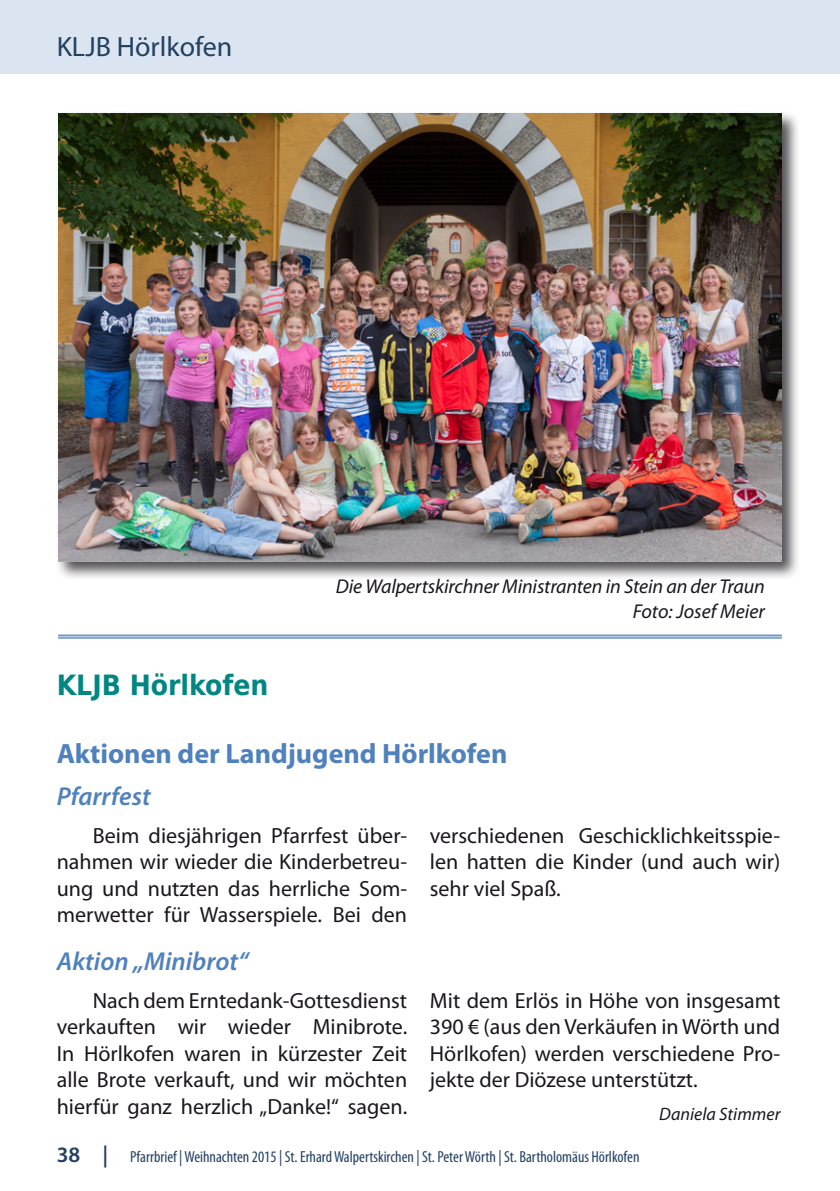
<style>
.page{position:relative;width:840px;height:1191px;background:#fff}
.page>*{position:absolute;margin:0;border:0;box-sizing:border-box;transform-origin:0 0}
.t1{font:700 28px "Myriad Pro";color:#4f81bd}
.t2{font:28px "Myriad Pro";color:#244061}
.t3{font:700 28px "DejaVu Sans Condensed";color:#008781}
.t4{font:italic 600 26px "Myriad Pro";color:#4f81bd}
.t5{font:22px/26.4px "Myriad Pro";color:#1a171c;text-align:justify}
.t6{font:italic 20px/24px "Myriad Pro";letter-spacing:-.01em;color:#1a171c;text-align:right}
.t7{font:italic 18px "Myriad Pro";color:#1a171c}
.t8{font:condensed 16px "Myriad Pro";color:#244061}
.s1{font-weight:600;font-stretch:normal;font-size:22px}
</style>
<div class="page">
<div style="left:0;top:0;width:839px;height:74px;background:#dbe5f1"></div>
<div style="left:55px;top:110px;width:745px;height:470px;background:#1a171c;opacity:.75"></div>
<img style="left:58px;top:113px;width:723px;height:448px">
<hr style="left:58px;top:634px;width:723px;height:4px;background:#b9cde5">
<hr style="left:58px;top:634px;width:723px;height:2px;background:#6b96ca">
<hr style="left:58px;top:637px;width:723px;height:1px;background:#6b96ca">
<p class="t2" style="left:57px;top:30px;width:177px">KLJB Hörlkofen</p>
<p class="t3" style="left:57px;top:662px;width:213px">KLJB Hörlkofen</p>
<p class="t6" style="left:336px;top:574px;width:430px">Die Walpertskirchner Ministranten in Stein an der Traun<br>Foto: Josef Meier</p>
<p class="t1" style="left:57px;top:735px;width:452px">Aktionen der Landjugend Hörlkofen</p>
<p class="t4" style="left:57px;top:780px;width:95px">Pfarrfest</p>
<p class="t5" style="left:57px;top:822px;width:352px;text-indent:36px">Beim diesjährigen Pfarrfest über&shy;nahmen wir wieder die Kinderbetreu&shy;ung und nutzten das herrliche Som&shy;merwetter für Wasserspiele. Bei den</p>
<p class="t5" style="left:429px;top:822px;width:352px">verschiedenen Geschicklichkeitsspie&shy;len hatten die Kinder (und auch wir) sehr viel Spaß.</p>
<p class="t4" style="left:57px;top:945px;width:193px">Aktion „Minibrot“</p>
<p class="t5" style="left:57px;top:987px;width:352px;text-indent:36px">Nach dem Erntedank-Gottesdienst verkauften wir wieder Minibrote.<br>In Hörlkofen waren in kürzester Zeit alle Brote verkauft, und wir möchten hierfür ganz herzlich „Danke!“ sagen.</p>
<p class="t5" style="left:429px;top:987px;width:352px">Mit dem Erlös in Höhe von insgesamt 390 € (aus den Verkäufen in Wörth und Hörlkofen) werden verschiedene Pro&shy;jekte der Diözese unterstützt.</p>
<p class="t7" style="left:658px;top:1103px;width:123px">Daniela Stimmer</p>
<p class="t8" style="left:57px;top:1147px;width:584px"><span class="s1">38 |</span> Pfarrbrief | Weihnachten 2015 | St. Erhard Walpertskirchen | St. Peter Wörth | St. Bartholomäus Hörlkofen</p>
</div>
